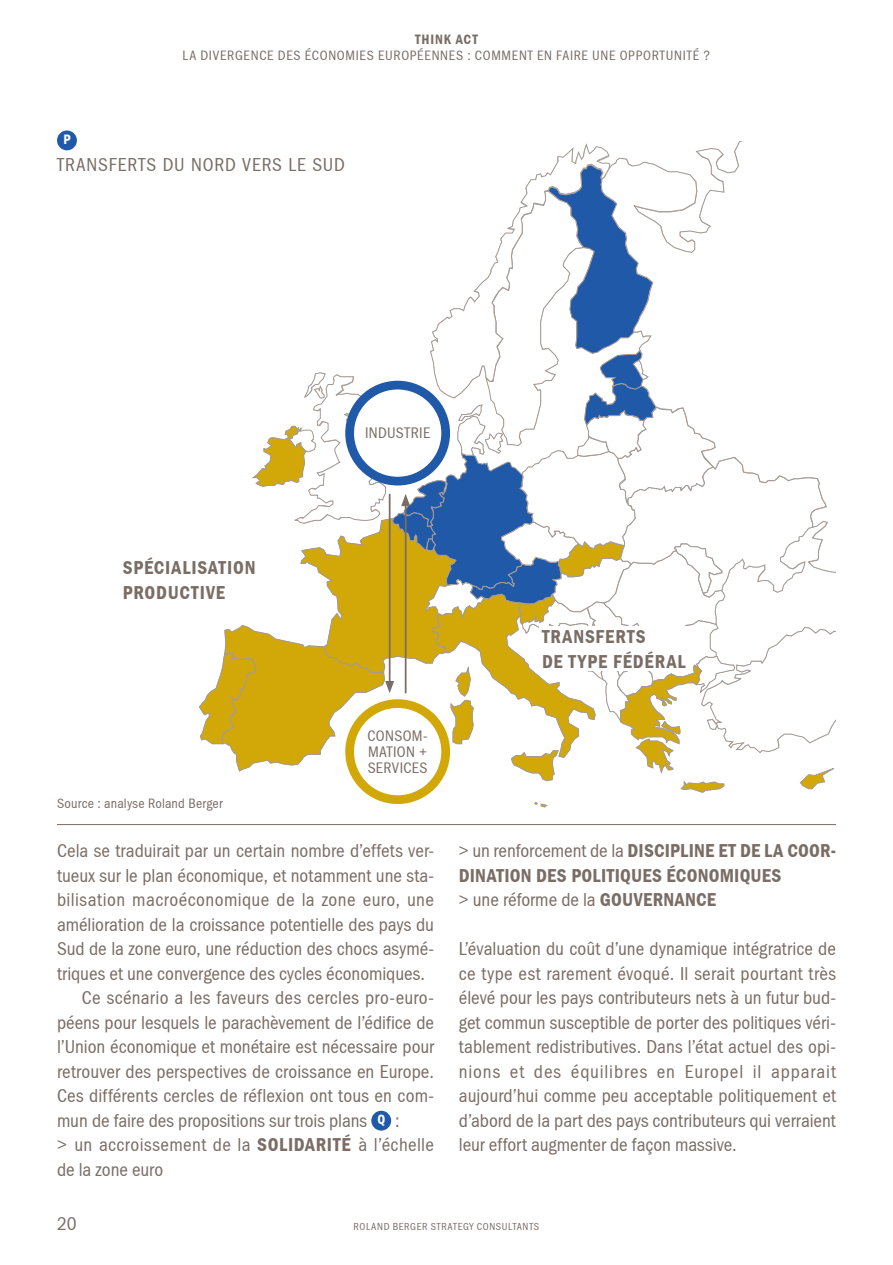
<style>
.page{position:relative;width:893px;height:1265px;background:#fff}
.page>*{position:absolute;margin:0;border:0;box-sizing:border-box;transform-origin:0 0}
.TAB_copy_text_start{font:19.25px/24.5px "RB Franklin Cond";color:#7a6d65;text-align:justify}
.TAB_copy_text_01{font:19.25px/24.5px "RB Franklin Cond";color:#7a6d65;text-align:justify}
.TAB_copy_text_start-2{font:600 19.25px/24.5px "RB Franklin Cond";letter-spacing:.01em;color:#7a6d65}
.TAB_graphic_headline{font:19.25px "RB Franklin Cond";letter-spacing:.045em;color:#7a6d65}
.TAB_copy_text_start-3{font:600 19.25px/24.5px "RB Franklin Cond";letter-spacing:.03em;color:#7a6d65}
.TAB_copy_text_start-4{font:600 19.25px/24.5px "RB Franklin Cond";letter-spacing:.055em;color:#7a6d65}
.TAB_graphic_text_cap{font:15.75px/15.8px "RB Franklin Cond";letter-spacing:.02em;color:#7a6d65;text-align:justify}
.TAB_graphic_key_01{font:14px "RB Franklin Cond";letter-spacing:.05em;color:#7a6d65}
.TAB_graphic_key_01-2{font:14px "RB Franklin Cond";letter-spacing:.015em;color:#7a6d65}
.t1{font:600 14px "RB Franklin Cond";letter-spacing:.055em;color:#7a6d65}
.t2{font:600 14px "RB Franklin Cond";color:#fff}
.t3{font:10.5px "RB Franklin Cond";letter-spacing:.06em;color:#7a6d65}
.s1{font-weight:600}
.s2{font-weight:400}
</style>
<div class="page">
<svg style="left:534px;top:802px;width:14px;height:6px"></svg>
<div style="left:345px;top:699px;width:105px;height:105px;border:9px solid #d2a808;border-radius:50%"></div>
<svg style="left:199px;top:146px;width:637px;height:647px"></svg>
<div style="left:57px;top:130px;width:20px;height:20px;background:#2059a8;border-radius:50%"></div>
<div style="left:371px;top:1111px;width:20px;height:20px;background:#2059a8;border-radius:50%"></div>
<hr style="left:57px;top:824px;width:779px;height:1px;background:#7a6d65">
<p class="t1" style="left:415px;top:31px;width:64px">THINK ACT</p>
<p class="TAB_graphic_key_01" style="left:183px;top:47px;width:529px">LA DIVERGENCE DES ÉCONOMIES EUROPÉENNES : COMMENT EN FAIRE UNE OPPORTUNITÉ ?</p>
<p class="t2" style="left:63px;top:132px;width:9px">P</p>
<p class="TAB_graphic_headline" style="left:57px;top:154px;width:289px">TRANSFERTS DU NORD VERS LE SUD</p>
<p class="TAB_graphic_text_cap" style="left:365px;top:425px;width:67px">INDUSTRIE</p>
<p class="TAB_copy_text_start-3" style="left:123px;top:556px;width:134px">SPÉCIALISATION<br>PRODUCTIVE</p>
<p class="TAB_copy_text_start-4" style="left:542px;top:624px;width:145px">TRANSFERTS<br>DE TYPE FÉDÉRAL</p>
<p class="TAB_graphic_key_01-2" style="left:57px;top:796px;width:167px">Source : analyse Roland Berger</p>
<p class="TAB_graphic_text_cap" style="left:367px;top:728px;width:62px">CONSOM-MATION + SERVICES</p>
<p class="TAB_copy_text_start" style="left:57px;top:839px;width:379px">Cela se traduirait par un certain nombre d’effets ver&shy;tueux sur le plan économique, et notamment une sta&shy;bilisation macroéconomique de la zone euro, une amélioration de la croissance potentielle des pays du Sud de la zone euro, une réduction des chocs asymé&shy;triques et une convergence des cycles économiques.</p>
<p class="TAB_copy_text_01" style="left:57px;top:986px;width:379px;text-indent:25px">Ce scénario a les faveurs des cercles pro-euro&shy;péens pour lesquels le parachèvement de l’édifice de l’Union économique et monétaire est nécessaire pour retrouver des perspectives de croissance en Europe.<br>Ces différents cercles de réflexion ont tous en com&shy;mun de faire des propositions sur trois plans</p>
<p class="t2" style="left:377px;top:1112px;width:9px">Q</p>
<p class="TAB_copy_text_01" style="left:395px;top:1108px;width:6px">:</p>
<p class="TAB_copy_text_start" style="left:57px;top:1133px;width:379px">&gt; un accroissement de la <span class="s1">SOLIDARITÉ</span> à l’échelle de la zone euro</p>
<p class="TAB_copy_text_start-2" style="left:459px;top:839px;width:379px"><span class="s2">&gt; un renforcement de la</span> DISCIPLINE ET DE LA COOR-<br>DINATION DES POLITIQUES ÉCONOMIQUES</p>
<p class="TAB_copy_text_start" style="left:459px;top:888px;width:259px">&gt; une réforme de la <span class="s1">GOUVERNANCE</span></p>
<p class="TAB_copy_text_start" style="left:459px;top:937px;width:379px">L’évaluation du coût d’une dynamique intégratrice de ce type est rarement évoqué. Il serait pourtant très élevé pour les pays contributeurs nets à un futur bud&shy;get commun susceptible de porter des politiques véri&shy;tablement redistributives. Dans l’état actuel des opi&shy;nions et des équilibres en Europel il apparait aujourd’hui comme peu acceptable politiquement et d’abord de la part des pays contributeurs qui verraient leur effort augmenter de façon massive.</p>
<p class="TAB_copy_text_start" style="left:57px;top:1212px;width:21px">20</p>
<p class="t3" style="left:354px;top:1221px;width:187px">ROLAND BERGER STRATEGY CONSULTANTS</p>
</div>
